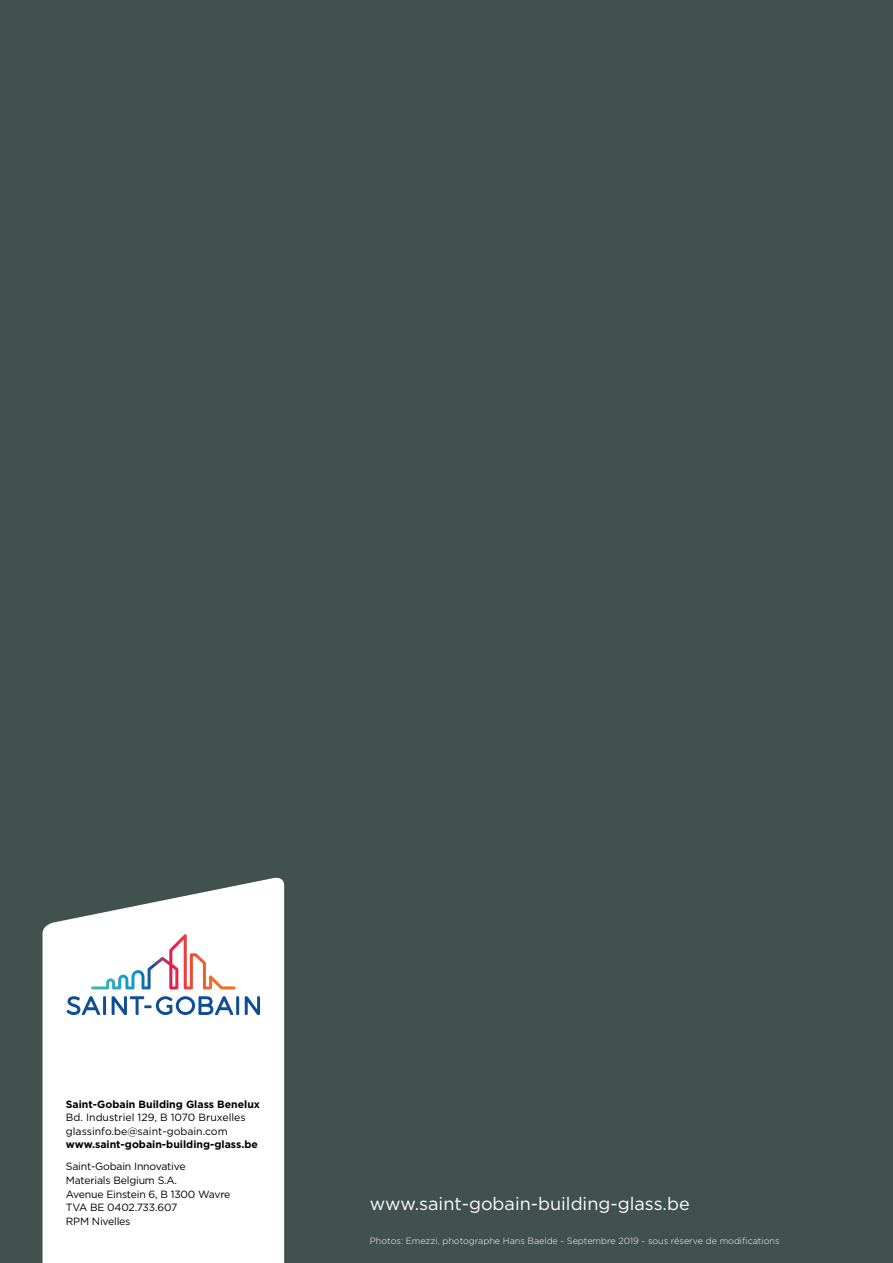
<style>
.page{position:relative;width:893px;height:1263px;background:#41514e}
.page>*{position:absolute;margin:0;border:0;box-sizing:border-box;transform-origin:0 0}
.t1{font:18px "Gotham";color:#fff}
.t2{font:10.5px/13.5px "Gotham";letter-spacing:-.02em;color:#000001}
.t3{font:700 10.5px "Gotham";color:#000001}
.t4{font:10.5px/13.5px "Gotham";color:#000001}
.t5{font:300 9px "Gotham";color:#fff}
</style>
<div class="page">
<svg style="left:43px;top:877px;width:241px;height:386px;background:#f1f2f2"></svg>
<svg style="left:67px;top:996px;width:33px;height:19px"></svg>
<hr style="left:103px;top:996px;width:3px;height:19px;background:#0f4d96">
<svg style="left:112px;top:996px;width:121px;height:19px;background:#a5bcd7"></svg>
<hr style="left:236px;top:996px;width:3px;height:19px;background:#0f4d96">
<svg style="left:245px;top:996px;width:15px;height:19px"></svg>
<svg style="left:91px;top:934px;width:145px;height:55px;background:#f0e5e6"></svg>
<p class="t3" style="left:66px;top:1097px;width:196px">Saint-Gobain Building Glass Benelux</p>
<p class="t4" style="left:66px;top:1111px;width:181px">Bd. Industriel 129, B 1070 Bruxelles glassinfo.be@saint-gobain.com</p>
<p class="t3" style="left:66px;top:1138px;width:193px">www.saint-gobain-building-glass.be</p>
<p class="t2" style="left:66px;top:1160px;width:166px">Saint-Gobain Innovative<br>Materials Belgium S.A.<br>Avenue Einstein 6, B 1300 Wavre<br>TVA BE 0402.733.607<br>RPM Nivelles</p>
<h1 class="t1" style="left:370px;top:1192px;width:321px">www.saint-gobain-building-glass.be</h1>
<p class="t5" style="left:370px;top:1235px;width:411px">Photos: Emezzi, photographe Hans Baelde - Septembre 2019 - sous réserve de modifications</p>
</div>
